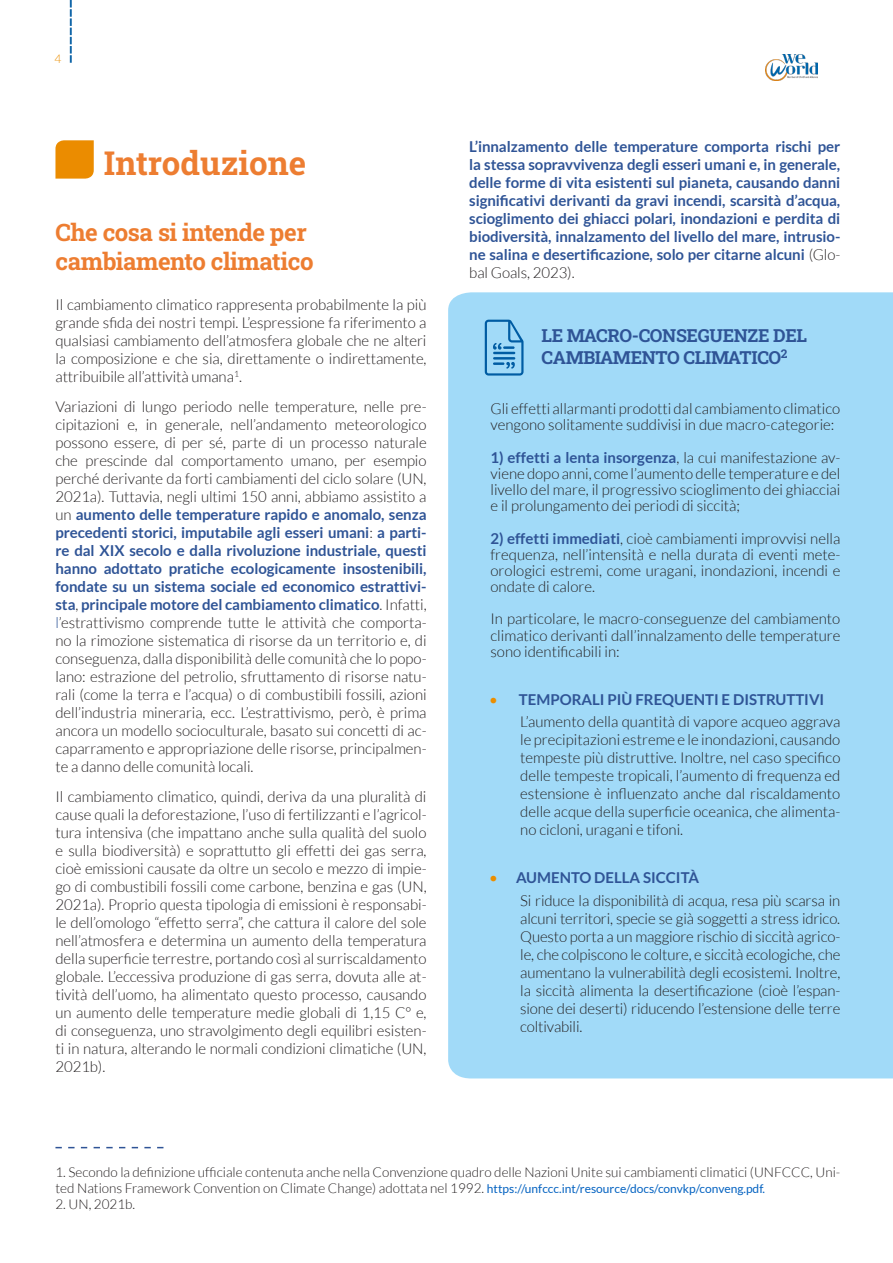
<style>
.page{position:relative;width:893px;height:1263px;background:#fff}
.page>*{position:absolute;margin:0;border:0;box-sizing:border-box;transform-origin:0 0}
.TITOTLO_PARAGRAFO_1{font:700 33px "Roboto Slab";color:#ed7d31}
.t1{font:700 24px/28.8px "Roboto Slab";letter-spacing:-.02em;color:#ed7d31}
.TITOLO_NOTE{font:700 18px/21.6px "Roboto Slab";letter-spacing:-.02em;color:#2f5496}
.TESTO_BASE{font:300 15px/18px "Lato";color:#231f20;text-align:justify}
.TESTO_BASE-2{font:700 15px/18px "Lato";letter-spacing:-.005em;color:#2f5496;text-align:justify}
.Note_We_World{font:300 13.5px/16.2px "Lato";color:#231f20}
.t2{font:300 12px "Lato";color:#eb8e00}
.s1{font-weight:700;color:#2f5496}
.s2{color:#2f5496}
.s3{font-weight:300;color:#231f20}
.s4{font-weight:400;color:#eb8e00}
.s5{font-weight:400;font-size:12px;color:#0563c1}
</style>
<div class="page">
<svg style="left:70px;top:1px;width:2px;height:61px"></svg>
<img style="left:766px;top:54px;width:52px;height:27px">
<div style="left:448px;top:292px;width:445px;height:786px;background:#a1daf8"></div>
<svg style="left:55px;top:1147px;width:108px;height:1px"></svg>
<svg style="left:55px;top:140px;width:39px;height:39px;background:#ec920e"></svg>
<svg style="left:485px;top:320px;width:39px;height:56px;background:#71b4df"></svg>
<p class="t2" style="left:54px;top:52px;width:8px">4</p>
<p class="TITOTLO_PARAGRAFO_1" style="left:104px;top:140px;width:204px">Introduzione</p>
<p class="t1" style="left:55px;top:217px;width:260px">Che cosa si intende per cambiamento climatico</p>
<p class="TESTO_BASE" style="left:55px;top:295px;width:373px">Il cambiamento climatico rappresenta probabilmente la più grande sfida dei nostri tempi. L’espressione fa riferimento a qualsiasi cambiamento dell’atmosfera globale che ne alteri la composizione e che sia, direttamente o indirettamente, attribuibile all’attività umana<sup>1</sup>.</p>
<p class="TESTO_BASE" style="left:55px;top:397px;width:373px">Variazioni di lungo periodo nelle temperature, nelle pre&shy;cipitazioni e, in generale, nell’andamento meteorologico possono essere, di per sé, parte di un processo naturale che prescinde dal comportamento umano, per esempio perché derivante da forti cambiamenti del ciclo solare (UN, 2021a). Tuttavia, negli ultimi 150 anni, abbiamo assistito a un <span class="s1">aumento delle temperature rapido e anomalo, senza precedenti storici, imputabile agli esseri umani</span>: <span class="s1">a parti&shy;re dal XIX secolo e dalla rivoluzione industriale, questi hanno adottato pratiche ecologicamente insostenibili, fondate su un sistema sociale ed economico estrattivi&shy;sta</span>, <span class="s1">principale motore del cambiamento climatico</span>. Infatti, <span class="s2">l</span>’estrattivismo comprende tutte le attività che comporta&shy;no la rimozione sistematica di risorse da un territorio e, di conseguenza, dalla disponibilità delle comunità che lo popo&shy;lano: estrazione del petrolio, sfruttamento di risorse natu&shy;rali (come la terra e l’acqua) o di combustibili fossili, azioni dell’industria mineraria, ecc. L’estrattivismo, però, è prima ancora un modello socioculturale, basato sui concetti di ac&shy;caparramento e appropriazione delle risorse, principalmen&shy;te a danno delle comunità locali.</p>
<p class="TESTO_BASE" style="left:55px;top:787px;width:373px">Il cambiamento climatico, quindi, deriva da una pluralità di cause quali la deforestazione, l’uso di fertilizzanti e l’agricol&shy;tura intensiva (che impattano anche sulla qualità del suolo e sulla biodiversità) e soprattutto gli effetti dei gas serra, cioè emissioni causate da oltre un secolo e mezzo di impie&shy;go di combustibili fossili come carbone, benzina e gas (UN, 2021a). Proprio questa tipologia di emissioni è responsabi&shy;le dell’omologo “effetto serra”, che cattura il calore del sole nell’atmosfera e determina un aumento della temperatura della superficie terrestre, portando così al surriscaldamento globale. L’eccessiva produzione di gas serra, dovuta alle at&shy;tività dell’uomo, ha alimentato questo processo, causando un aumento delle temperature medie globali di 1,15 C° e, di conseguenza, uno stravolgimento degli equilibri esisten&shy;ti in natura, alterando le normali condizioni climatiche (UN, 2021b).</p>
<p class="TESTO_BASE-2" style="left:469px;top:138px;width:373px">L’innalzamento delle temperature comporta rischi per la stessa sopravvivenza degli esseri umani e, in generale, delle forme di vita esistenti sul pianeta, causando danni significativi derivanti da gravi incendi, scarsità d’acqua, scioglimento dei ghiacci polari, inondazioni e perdita di biodiversità, innalzamento del livello del mare, intrusio&shy;ne salina e desertificazione, solo per citarne alcuni <span class="s3">(Glo&shy;bal Goals, 2023).</span></p>
<p class="TITOLO_NOTE" style="left:541px;top:324px;width:267px">LE MACRO-CONSEGUENZE DEL<br>CAMBIAMENTO CLIMATICO<sup>2</sup></p>
<p class="TESTO_BASE" style="left:490px;top:401px;width:351px;line-height:16.2px">Gli effetti allarmanti prodotti dal cambiamento climatico vengono solitamente suddivisi in due macro-categorie:</p>
<p class="TESTO_BASE" style="left:490px;top:449px;width:351px;line-height:16.2px"><span class="s1">1) effetti a lenta insorgenza</span>, la cui manifestazione av&shy;viene dopo anni, come l’aumento delle temperature e del livello del mare, il progressivo scioglimento dei ghiacciai e il prolungamento dei periodi di siccità;</p>
<p class="TESTO_BASE" style="left:490px;top:530px;width:351px;line-height:16.2px"><span class="s1">2) effetti immediati</span>, cioè cambiamenti improvvisi nella frequenza, nell’intensità e nella durata di eventi mete&shy;orologici estremi, come uragani, inondazioni, incendi e ondate di calore.</p>
<p class="TESTO_BASE" style="left:490px;top:611px;width:351px;line-height:16.2px">In particolare, le macro-conseguenze del cambiamento climatico derivanti dall’innalzamento delle temperature sono identificabili in:</p>
<p class="TESTO_BASE-2" style="left:489px;top:690px;width:337px"><span class="s4">•</span> TEMPORALI PIÙ FREQUENTI E DISTRUTTIVI</p>
<p class="TESTO_BASE" style="left:520px;top:713px;width:322px">L’aumento della quantità di vapore acqueo aggrava le precipitazioni estreme e le inondazioni, causando tempeste più distruttive. Inoltre, nel caso specifico delle tempeste tropicali, l’aumento di frequenza ed estensione è influenzato anche dal riscaldamento delle acque della superficie oceanica, che alimenta&shy;no cicloni, uragani e tifoni.</p>
<p class="TESTO_BASE-2" style="left:489px;top:869px;width:212px"><span class="s4">•</span> AUMENTO DELLA SICCITÀ</p>
<p class="TESTO_BASE" style="left:520px;top:891px;width:322px">Si riduce la disponibilità di acqua, resa più scarsa in alcuni territori, specie se già soggetti a stress idrico.<br>Questo porta a un maggiore rischio di siccità agrico&shy;le, che colpiscono le colture, e siccità ecologiche, che aumentano la vulnerabilità degli ecosistemi. Inoltre, la siccità alimenta la desertificazione (cioè l’espan&shy;sione dei deserti) riducendo l’estensione delle terre coltivabili.</p>
<p class="Note_We_World" style="left:55px;top:1164px;width:786px">1. Secondo la definizione ufficiale contenuta anche nella Convenzione quadro delle Nazioni Unite sui cambiamenti climatici (UNFCCC, Uni&shy;ted Nations Framework Convention on Climate Change) adottata nel 1992. <span class="s5">https://unfccc.int/resource/docs/convkp/conveng.pdf.</span></p>
<p class="Note_We_World" style="left:55px;top:1196px;width:81px">2. UN, 2021b.</p>
</div>
